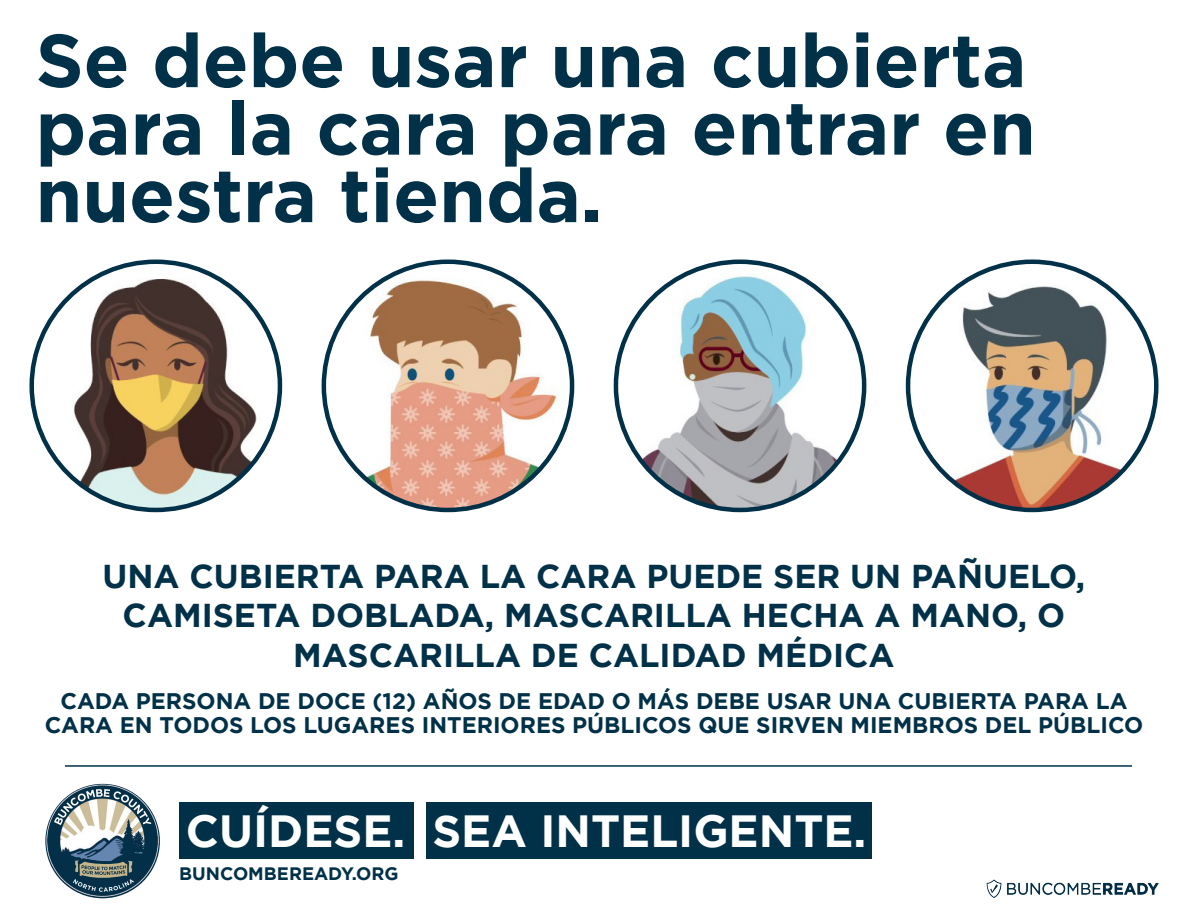
<style>
.page{position:relative;width:1188px;height:918px;background:#fff}
.page>*{position:absolute;margin:0;border:0;box-sizing:border-box;transform-origin:0 0}
.t1{font:700 75px/67.5px "Gotham";color:#013148}
.t2{font:700 45px "Gotham";color:#fff}
.t3{font:700 33px/39.6px "Gotham";color:#013148;text-align:center}
.t4{font:700 22.5px/24px "Gotham";color:#013148;text-align:center}
.t5{font:700 18px "Gotham";color:#013148}
</style>
<div class="page">
<img style="left:986px;top:879px;width:173px;height:19px">
<img style="left:45px;top:784px;width:115px;height:114px;border-radius:57px">
<img style="left:73px;top:879px;width:61px;height:12px">
<img style="left:78px;top:789px;width:46px;height:12px">
<svg style="left:73px;top:857px;width:61px;height:22px"></svg>
<hr style="left:65px;top:765px;width:1067px;height:2px;background:#013148">
<img style="left:54px;top:262px;width:226px;height:248px">
<img style="left:324px;top:262px;width:248px;height:248px;border-radius:124px">
<img style="left:616px;top:262px;width:248px;height:248px;border-radius:124px">
<img style="left:908px;top:262px;width:248px;height:248px;border-radius:124px">
<div style="left:426px;top:802px;width:445px;height:56px;background:#013148"></div>
<div style="left:179px;top:802px;width:235px;height:56px;background:#013148"></div>
<p class="t1" style="left:36px;top:25px;width:1002px">Se debe usar una cubierta para la cara para entrar en nuestra tienda.</p>
<p class="t3" style="left:103px;top:555px;width:984px">UNA CUBIERTA PARA LA CARA PUEDE SER UN PAÑUELO,<br>CAMISETA DOBLADA, MASCARILLA HECHA A MANO, O<br>MASCARILLA DE CALIDAD MÉDICA</p>
<p class="t4" style="left:45px;top:688px;width:1100px">CADA PERSONA DE DOCE (12) AÑOS DE EDAD O MÁS DEBE USAR UNA CUBIERTA PARA LA<br>CARA EN TODOS LOS LUGARES INTERIORES PÚBLICOS QUE SIRVEN MIEMBROS DEL PÚBLICO</p>
<p class="t2" style="left:186px;top:805px;width:682px">CUÍDESE. SEA INTELIGENTE.</p>
<p class="t5" style="left:179px;top:864px;width:221px">BUNCOMBEREADY.ORG</p>
</div>
